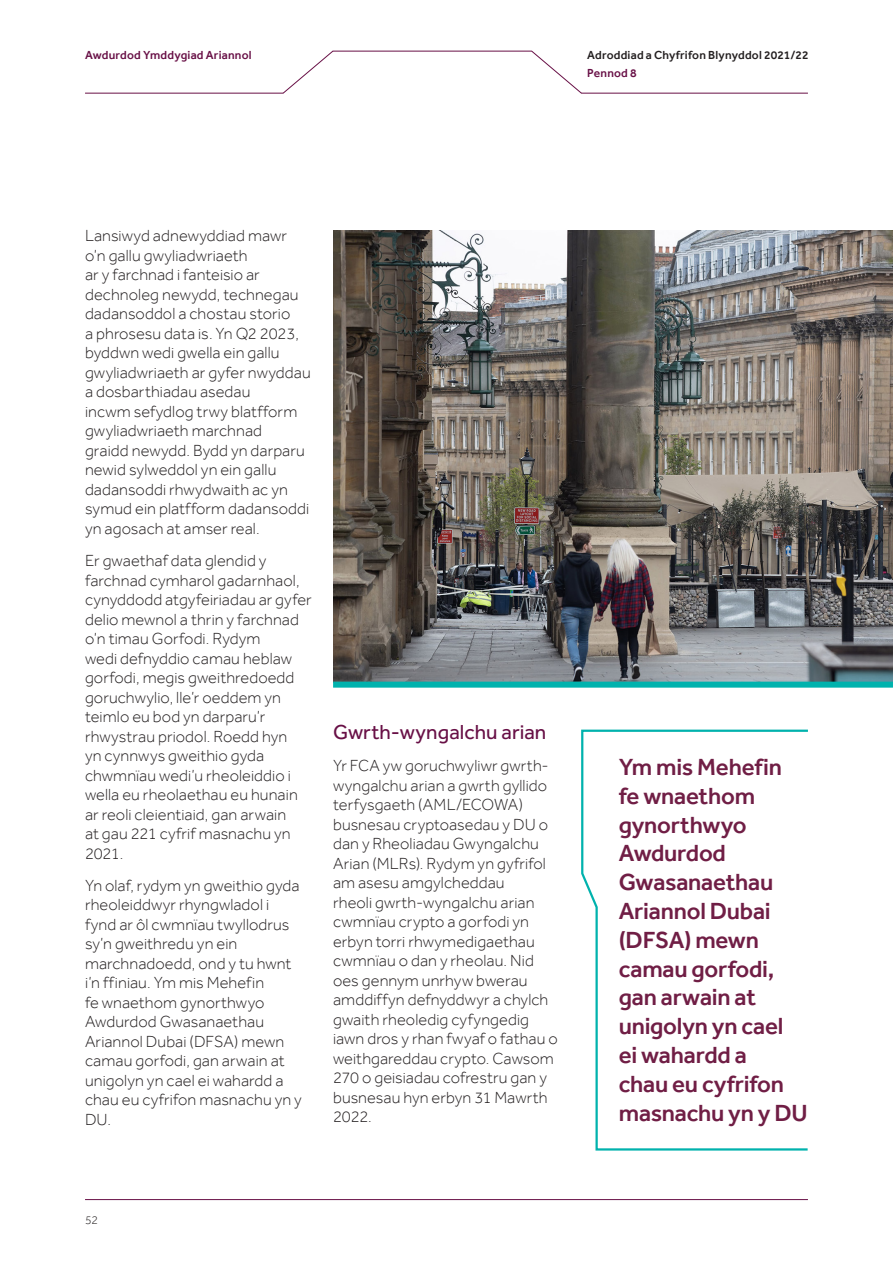
<style>
.page{position:relative;width:893px;height:1263px;background:#fff}
.page>*{position:absolute;margin:0;border:0;box-sizing:border-box;transform-origin:0 0}
.t1{font:500 24px/28.8px "Effra";letter-spacing:-.01em;color:#701e45}
.t2{font:21px "Effra";letter-spacing:.005em;color:#681046}
.t3{font:300 16.5px/19.5px "Effra";letter-spacing:.005em;color:#231f20}
.t4{font:500 12px "Effra";letter-spacing:.015em;color:#231f20}
.t5{font:500 12px "Effra";letter-spacing:.015em;color:#681046}
.t6{font:300 12px "Effra";color:#231f20}
</style>
<div class="page">
<hr style="left:85px;top:93px;width:198px;height:1px;background:#681046">
<hr style="left:333px;top:51px;width:199px;height:1px;background:#681046">
<hr style="left:581px;top:93px;width:227px;height:1px;background:#681046">
<svg style="left:531px;top:50px;width:51px;height:44px"></svg>
<svg style="left:283px;top:50px;width:50px;height:44px"></svg>
<hr style="left:85px;top:1199px;width:723px;height:1px;background:#681046">
<img style="left:333px;top:230px;width:560px;height:452px">
<div style="left:333px;top:682px;width:560px;height:6px;background:#00b2ad"></div>
<svg style="left:581px;top:729px;width:227px;height:422px"></svg>
<p class="t5" style="left:85px;top:48px;width:168px">Awdurdod Ymddygiad Ariannol</p>
<p class="t4" style="left:587px;top:48px;width:223px">Adroddiad a Chyfrifon Blynyddol 2021/22</p>
<p class="t5" style="left:587px;top:66px;width:51px">Pennod 8</p>
<p class="t3" style="left:85px;top:226px;width:227px">Lansiwyd adnewyddiad mawr o’n gallu gwyliadwriaeth<br>ar y farchnad i fanteisio ar dechnoleg newydd, technegau dadansoddol a chostau storio<br>a phrosesu data is. Yn Q2 2023, byddwn wedi gwella ein gallu gwyliadwriaeth ar gyfer nwyddau a dosbarthiadau asedau<br>incwm sefydlog trwy blatfform gwyliadwriaeth marchnad<br>graidd newydd. Bydd yn darparu newid sylweddol yn ein gallu dadansoddi rhwydwaith ac yn symud ein platfform dadansoddi yn agosach at amser real.</p>
<p class="t3" style="left:85px;top:551px;width:228px">Er gwaethaf data glendid y farchnad cymharol gadarnhaol, cynyddodd atgyfeiriadau ar gyfer delio mewnol a thrin y farchnad o’n timau Gorfodi. Rydym<br>wedi defnyddio camau heblaw gorfodi, megis gweithredoedd goruchwylio, lle’r oeddem yn teimlo eu bod yn darparu’r rhwystrau priodol. Roedd hyn<br>yn cynnwys gweithio gyda chwmnïau wedi’u rheoleiddio i wella eu rheolaethau eu hunain ar reoli cleientiaid, gan arwain<br>at gau 221 cyfrif masnachu yn<br>2021.</p>
<p class="t3" style="left:85px;top:875px;width:218px">Yn olaf, rydym yn gweithio gyda rheoleiddwyr rhyngwladol i fynd ar ôl cwmnïau twyllodrus sy’n gweithredu yn ein marchnadoedd, ond y tu hwnt i’n ffiniau. Ym mis Mehefin<br>fe wnaethom gynorthwyo<br>Awdurdod Gwasanaethau<br>Ariannol Dubai (DFSA) mewn camau gorfodi, gan arwain at unigolyn yn cael ei wahardd a chau eu cyfrifon masnachu yn y<br>DU.</p>
<p class="t2" style="left:333px;top:720px;width:215px">Gwrth-wyngalchu arian</p>
<p class="t3" style="left:333px;top:756px;width:226px">Yr FCA yw goruchwyliwr gwrth&shy;wyngalchu arian a gwrth gyllido terfysgaeth (AML/ECOWA) busnesau cryptoasedau y DU o dan y Rheoliadau Gwyngalchu<br>Arian (MLRs). Rydym yn gyfrifol am asesu amgylcheddau<br>rheoli gwrth-wyngalchu arian cwmnïau crypto a gorfodi yn erbyn torri rhwymedigaethau cwmnïau o dan y rheolau. Nid oes gennym unrhyw bwerau amddiffyn defnyddwyr a chylch gwaith rheoledig cyfyngedig iawn dros y rhan fwyaf o fathau o weithgareddau crypto. Cawsom<br>270 o geisiadau cofrestru gan y busnesau hyn erbyn 31 Mawrth<br>2022.</p>
<h1 class="t1" style="left:619px;top:752px;width:190px">Ym mis Mehefin fe wnaethom gynorthwyo<br>Awdurdod<br>Gwasanaethau<br>Ariannol Dubai (DFSA) mewn camau gorfodi, gan arwain at unigolyn yn cael ei wahardd a<br>chau eu cyfrifon masnachu yn y DU</h1>
<p class="t6" style="left:85px;top:1213px;width:14px">52</p>
</div>
